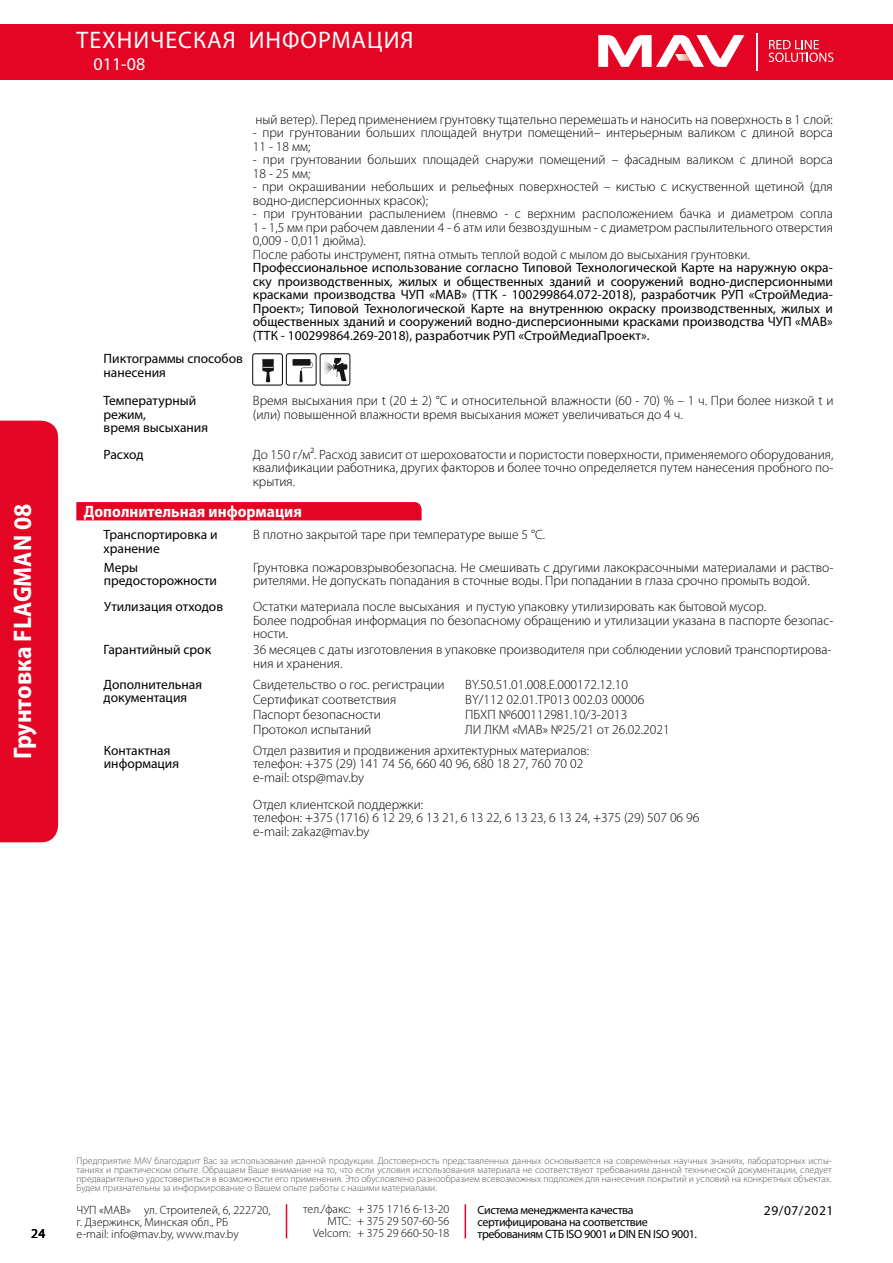
<style>
.page{position:relative;width:893px;height:1263px;background:#fff}
.page>*{position:absolute;margin:0;border:0;box-sizing:border-box;transform-origin:0 0}
.t1{font:700 semi-condensed 25.5px "Myriad Pro";color:#fff}
.t2{font:24px "Myriad Pro";letter-spacing:.04em;color:#fff}
.t3{font:18px "Myriad Pro";color:#fffffd}
.t4{font:700 semi-condensed 16.5px "Myriad Pro";color:#fff}
.t5{font:300 13.5px/13.5px "Myriad Pro";color:#000}
.t6{font:13.5px/13.5px "Myriad Pro";color:#000}
.t7{font:300 12px/12px "Myriad Pro";color:#000}
.t8{font:12px/12px "Myriad Pro";letter-spacing:-.03em;color:#000}
.t9{font:300 9.75px/9px "Myriad Pro";color:#575756;text-align:justify}
</style>
<div class="page">
<div style="left:0;top:24px;width:893px;height:55px;background:#e40524"></div>
<div style="left:0;top:421px;width:58px;height:421px;background:#e40524"></div>
<svg style="left:598px;top:35px;width:146px;height:32px"></svg>
<hr style="left:756px;top:33px;width:1px;height:37px;background:#fff">
<svg style="left:769px;top:40px;width:64px;height:22px"></svg>
<hr style="left:286px;top:1204px;width:1px;height:34px;background:#e40524">
<hr style="left:465px;top:1204px;width:1px;height:34px;background:#e40524">
<div style="left:76px;top:502px;width:346px;height:18px;background:#e40524"></div>
<svg style="left:252px;top:353px;width:98px;height:33px"></svg>
<h1 class="t1" style="left:8px;top:759px;width:257px;rotate:-90deg">Грунтовка FLAGMAN 08</h1>
<h2 class="t2" style="left:77px;top:27px;width:338px">ТЕХНИЧЕСКАЯ ИНФОРМАЦИЯ</h2>
<h3 class="t3" style="left:94px;top:54px;width:53px">011-08</h3>
<p class="t6" style="left:104px;top:352px;width:141px">Пиктограммы способов нанесения</p>
<p class="t5" style="left:255px;top:113px;width:579px">ный ветер). Перед применением грунтовку тщательно перемешать и наносить на поверхность в 1 слой:</p>
<p class="t5" style="left:253px;top:126px;width:581px">- при грунтовании больших площадей внутри помещений– интерьерным валиком с длиной ворса<br>11 - 18 мм;</p>
<p class="t5" style="left:253px;top:153px;width:581px">- при грунтовании больших площадей снаружи помещений – фасадным валиком с длиной ворса<br>18 - 25 мм;</p>
<p class="t5" style="left:253px;top:180px;width:581px">- при окрашивании небольших и рельефных поверхностей – кистью с искуственной щетиной (для водно-дисперсионных красок);</p>
<p class="t5" style="left:253px;top:207px;width:582px">- при грунтовании распылением (пневмо - с верхним расположением бачка и диаметром сопла 1 - 1,5 мм при рабочем давлении 4 - 6 атм или безвоздушным - с диаметром распылительного отверстия 0,009 - 0,011 дюйма).<br>После работы инструмент, пятна отмыть теплой водой с мылом до высыхания грунтовки.</p>
<p class="t6" style="left:253px;top:261px;width:582px;text-align:justify">Профессиональное использование согласно Типовой Технологической Карте на наружную окра&shy;ску производственных, жилых и общественных зданий и сооружений водно-дисперсионными красками производства ЧУП «МАВ» (ТТК - 100299864.072-2018), разработчик РУП «СтройМедиа-Проект»; Типовой Технологической Карте на внутреннюю окраску производственных, жилых и общественных зданий и сооружений водно-дисперсионными красками производства ЧУП «МАВ» (ТТК - 100299864.269-2018), разработчик РУП «СтройМедиаПроект».</p>
<p class="t6" style="left:104px;top:394px;width:106px">Температурный режим,<br>время высыхания</p>
<p class="t5" style="left:253px;top:394px;width:582px">Время высыхания при t (20 ± 2) °С и относительной влажности (60 - 70) % – 1 ч. При более низкой t и (или) повышенной влажности время высыхания может увеличиваться до 4 ч.</p>
<p class="t5" style="left:253px;top:448px;width:582px;text-align:justify">До 150 г/м². Расход зависит от шероховатости и пористости поверхности, применяемого оборудования, квалификации работника, других факторов и более точно определяется путем нанесения пробного по&shy;крытия.</p>
<p class="t4" style="left:84px;top:503px;width:219px">Дополнительная информация</p>
<p class="t6" style="left:104px;top:528px;width:115px">Транспортировка и хранение</p>
<p class="t6" style="left:104px;top:560px;width:115px">Меры предосторожности</p>
<p class="t6" style="left:104px;top:448px;width:42px">Расход</p>
<p class="t5" style="left:253px;top:528px;width:294px">В плотно закрытой таре при температуре выше 5 °С.</p>
<p class="t5" style="left:253px;top:560px;width:582px">Грунтовка пожаровзрывобезопасна. Не смешивать с другими лакокрасочными материалами и раство&shy;рителями. Не допускать попадания в сточные воды. При попадании в глаза срочно промыть водой.</p>
<p class="t5" style="left:253px;top:600px;width:582px">Остатки материала после высыхания и пустую упаковку утилизировать как бытовой мусор.<br>Более подробная информация по безопасному обращению и утилизации указана в паспорте безопас&shy;ности.</p>
<p class="t6" style="left:104px;top:600px;width:120px">Утилизация отходов</p>
<p class="t6" style="left:104px;top:643px;width:109px">Гарантийный срок</p>
<p class="t5" style="left:253px;top:643px;width:580px">36 месяцев с даты изготовления в упаковке производителя при соблюдении условий транспортирова&shy;ния и хранения.</p>
<p class="t6" style="left:104px;top:678px;width:100px">Дополнительная документация</p>
<p class="t5" style="left:253px;top:677px;width:193px;line-height:15px">Свидетельство о гос. регистрации<br>Сертификат соответствия<br>Паспорт безопасности<br>Протокол испытаний</p>
<p class="t5" style="left:465px;top:677px;width:206px;line-height:15px">BY.50.51.01.008.Е.000172.12.10<br>BY/112 02.01.ТР013 002.03 00006<br>ПБХП №600112981.10/3-2013<br>ЛИ ЛКМ «МАВ» №25/21 от 26.02.2021</p>
<p class="t6" style="left:104px;top:744px;width:77px">Контактная информация</p>
<p class="t5" style="left:253px;top:744px;width:338px">Отдел развития и продвижения архитектурных материалов: телефон: +375 (29) 141 74 56, 660 40 96, 680 18 27, 760 70 02 e-mail: otsp@mav.by</p>
<p class="t5" style="left:253px;top:798px;width:448px">Отдел клиентской поддержки:<br>телефон: +375 (1716) 6 12 29, 6 13 21, 6 13 22, 6 13 23, 6 13 24, +375 (29) 507 06 96 e-mail: zakaz@mav.by</p>
<p class="t6" style="left:31px;top:1227px;width:16px">24</p>
<p class="t9" style="left:77px;top:1156px;width:757px">Предприятие MAV благодарит Вас за использование данной продукции. Достоверность представленных данных основывается на современных научных знаниях, лабораторных испы&shy;таниях и практическом опыте. Обращаем Ваше внимание на то, что если условия использования материала не соответствуют требованиям данной технической документации, следует предварительно удостовериться в возможности его применения. Это обусловлено разнообразием всевозможных подложек для нанесения покрытий и условий на конкретных объектах.<br>Будем признательны за информирование о Вашем опыте работы с нашими материалами.</p>
<p class="t7" style="left:303px;top:1203px;width:49px;text-align:right">тел./факс:<br>МТС:<br>Velcom:</p>
<p class="t6" style="left:764px;top:1203px;width:71px">29/07/2021</p>
<p class="t8" style="left:478px;top:1204px;width:221px">Система менеджмента качества сертифицирована на соответствие требованиям СТБ ISO 9001 и DIN EN ISO 9001.</p>
<p class="t7" style="left:77px;top:1204px;width:196px">ЧУП «МАВ» ул. Строителей, 6, 222720, г. Дзержинск, Минская обл., РБ<br>e-mail: info@mav.by, www.mav.by</p>
<p class="t7" style="left:357px;top:1203px;width:94px;text-align:justify">+ 375 1716 6-13-20 + 375 29 507-60-56 + 375 29 660-50-18</p>
</div>
